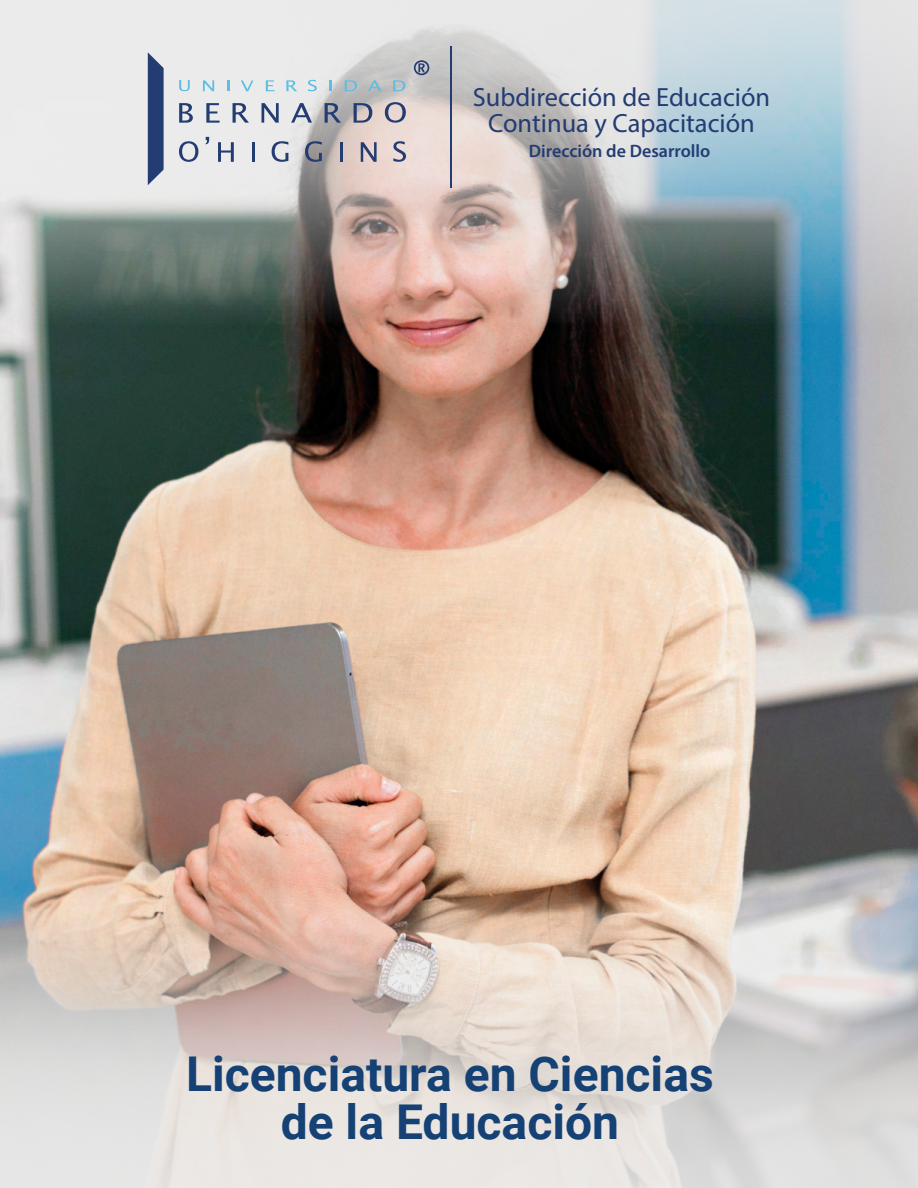
<style>
.page{position:relative;width:918px;height:1188px;background:#fff}
.page>*{position:absolute;margin:0;border:0;box-sizing:border-box;transform-origin:0 0}
.t1{font:700 48px/48px "Roboto";color:#154175;text-align:center}
.t2{font:26.4px/26.1px "Myriad Pro";color:#233c72;text-align:center}
.t3{font:600 18px "Myriad Pro";color:#233c72}
</style>
<div class="page">
<img style="left:0;top:0;width:918px;height:888px">
<img style="left:0;top:1px;width:918px;height:327px">
<svg style="left:0;top:888px;width:918px;height:300px"></svg>
<svg style="left:148px;top:52px;width:16px;height:133px"></svg>
<svg style="left:179px;top:103px;width:14px;height:20px"></svg>
<svg style="left:206px;top:103px;width:14px;height:20px"></svg>
<svg style="left:233px;top:103px;width:16px;height:20px"></svg>
<svg style="left:262px;top:103px;width:17px;height:20px"></svg>
<svg style="left:291px;top:103px;width:21px;height:20px"></svg>
<svg style="left:325px;top:103px;width:16px;height:20px"></svg>
<svg style="left:354px;top:103px;width:18px;height:20px"></svg>
<svg style="left:385px;top:102px;width:21px;height:21px"></svg>
<svg style="left:218px;top:142px;width:16px;height:20px"></svg>
<hr style="left:252px;top:142px;width:3px;height:20px;background:#233c72">
<svg style="left:272px;top:141px;width:16px;height:21px"></svg>
<svg style="left:305px;top:141px;width:17px;height:21px"></svg>
<hr style="left:340px;top:142px;width:3px;height:20px;background:#233c72">
<svg style="left:361px;top:142px;width:16px;height:20px"></svg>
<svg style="left:393px;top:141px;width:13px;height:21px"></svg>
<svg style="left:179px;top:141px;width:19px;height:21px"></svg>
<svg style="left:206px;top:137px;width:3px;height:7px"></svg>
<svg style="left:179px;top:80px;width:11px;height:11px"></svg>
<svg style="left:203px;top:80px;width:11px;height:11px"></svg>
<svg style="left:227px;top:80px;width:2px;height:11px"></svg>
<svg style="left:241px;top:80px;width:13px;height:11px"></svg>
<svg style="left:266px;top:80px;width:8px;height:11px"></svg>
<svg style="left:286px;top:80px;width:11px;height:11px"></svg>
<svg style="left:308px;top:80px;width:9px;height:11px"></svg>
<svg style="left:329px;top:80px;width:2px;height:11px"></svg>
<svg style="left:345px;top:80px;width:12px;height:11px"></svg>
<svg style="left:368px;top:80px;width:13px;height:11px"></svg>
<svg style="left:393px;top:80px;width:12px;height:11px"></svg>
<svg style="left:414px;top:60px;width:15px;height:15px"></svg>
<hr style="left:450px;top:46px;width:2px;height:142px;background:#233c72">
<p class="t2" style="left:473px;top:84px;width:299px">Subdirección de Educación<br>Continua y Capacitación</p>
<p class="t3" style="left:529px;top:140px;width:183px">Dirección de Desarrollo</p>
<h1 class="t1" style="left:186px;top:1048px;width:529px">Licenciatura en Ciencias de la Educación</h1>
</div>
